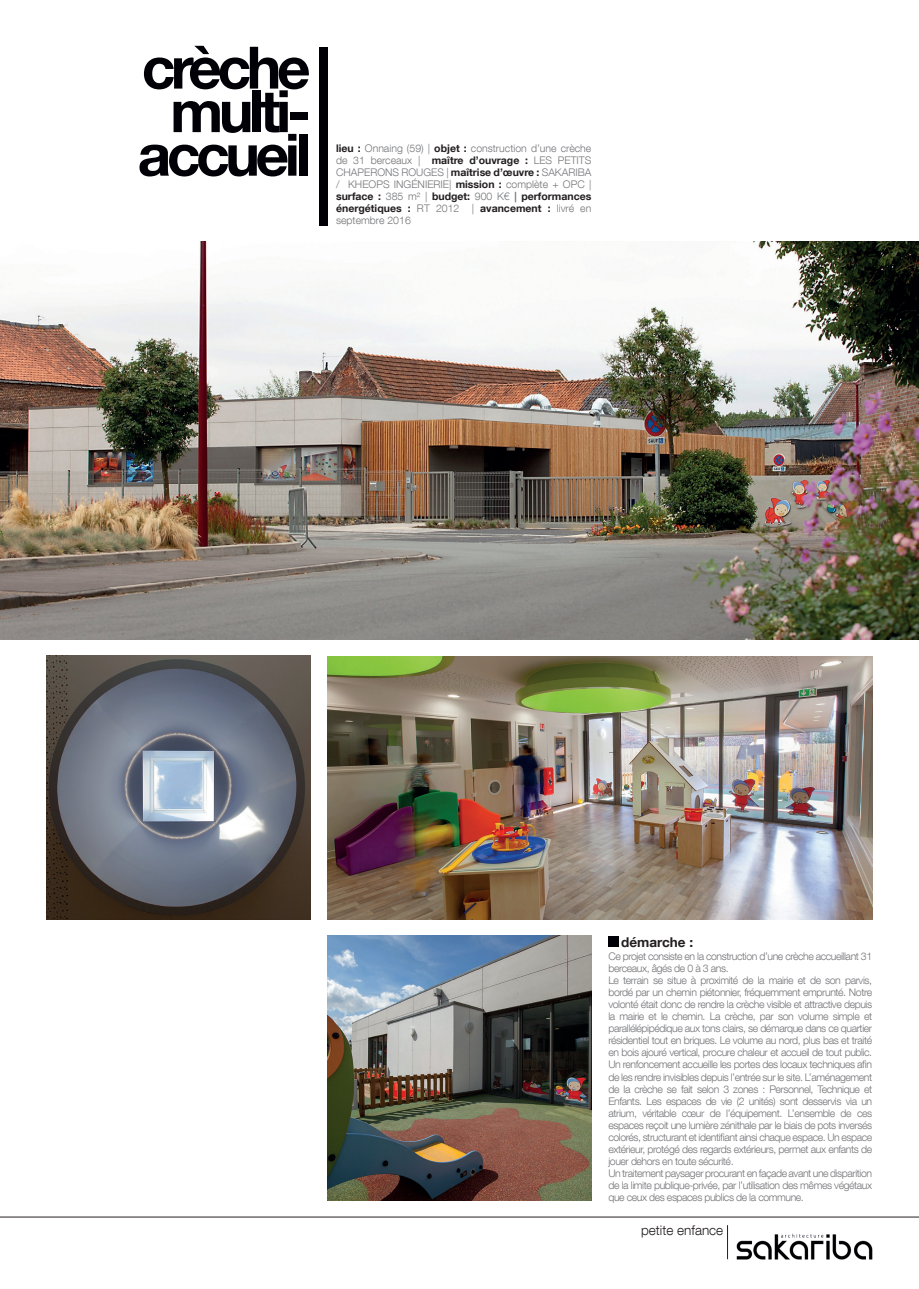
<style>
.page{position:relative;width:919px;height:1289px;background:#fff}
.page>*{position:absolute;margin:0;border:0;box-sizing:border-box;transform-origin:0 0}
.t1{font:700 58.5px/43.5px "Helvetica Neue LT Com";letter-spacing:-.075em;color:#000006;text-align:center}
.t2{font:300 13.5px "Helvetica Neue LT Com";color:#231f20}
.t3{font:700 13.5px "Helvetica Neue LT Com";color:#231f20}
.t4{font:300 10.5px/12px "Helvetica Neue LT Com";letter-spacing:-.04em;color:#757679}
.s1{font-weight:700;color:#231f20}
.s2{font-weight:700}
</style>
<div class="page">
<img style="left:736px;top:1233px;width:136px;height:27px">
<hr style="left:727px;top:1225px;width:1px;height:34px;background:#231f20">
<hr style="left:0;top:1216px;width:918px;height:1px;background:#231f20">
<div style="left:608px;top:935px;width:11px;height:11px;background:#000006"></div>
<img style="left:327px;top:935px;width:264px;height:265px">
<img style="left:327px;top:656px;width:545px;height:263px">
<img style="left:0;top:241px;width:918px;height:398px">
<div style="left:319px;top:47px;width:8px;height:178px;background:#000006"></div>
<img style="left:47px;top:655px;width:263px;height:264px">
<h1 class="t1" style="left:138px;top:44px;width:174px">crèche multi&shy;accueil</h1>
<p class="t4" style="left:336px;top:142px;width:257px;text-align:justify"><span class="s1">lieu :</span> Onnaing (59) | <span class="s1">objet :</span> construction d’une crèche de 31 berceaux | <span class="s1">maître d’ouvrage :</span> LES PETITS CHAPERONS ROUGES | <span class="s1">maîtrise d’œuvre :</span> SAKARIBA / KHEOPS INGÉNIERIE| <span class="s1">mission :</span> complète + OPC | <span class="s1">surface :</span> 385 m² | <span class="s1">budget:</span> 900 K€ <span class="s2">|</span> <span class="s1">performances énergétiques :</span> RT 2012 | <span class="s1">avancement :</span> livré en septembre 2016</p>
<p class="t3" style="left:621px;top:933px;width:73px">démarche :</p>
<p class="t4" style="left:608px;top:950px;width:265px">Ce projet consiste en la construction d’une crèche accueillant 31 berceaux, âgés de 0 à 3 ans.<br>Le terrain se situe à proximité de la mairie et de son parvis, bordé par un chemin piétonnier, fréquemment emprunté. Notre volonté était donc de rendre la crèche visible et attractive depuis la mairie et le chemin. La crèche, par son volume simple et parallélépipédique aux tons clairs, se démarque dans ce quartier résidentiel tout en briques. Le volume au nord, plus bas et traité en bois ajouré vertical, procure chaleur et accueil de tout public.<br>Un renfoncement accueille les portes des locaux techniques afin de les rendre invisibles depuis l’entrée sur le site. L’aménagement de la crèche se fait selon 3 zones : Personnel, Technique et Enfants. Les espaces de vie (2 unités) sont desservis via un atrium, véritable cœur de l’équipement. L’ensemble de ces espaces reçoit une lumière zénithale par le biais de pots inversés colorés, structurant et identifiant ainsi chaque espace. Un espace extérieur, protégé des regards extérieurs, permet aux enfants de jouer dehors en toute sécurité.<br>Un traitement paysager procurant en façade avant une disparition de la limite publique-privée, par l’utilisation des mêmes végétaux que ceux des espaces publics de la commune.</p>
<p class="t2" style="left:641px;top:1221px;width:84px">petite enfance</p>
</div>
